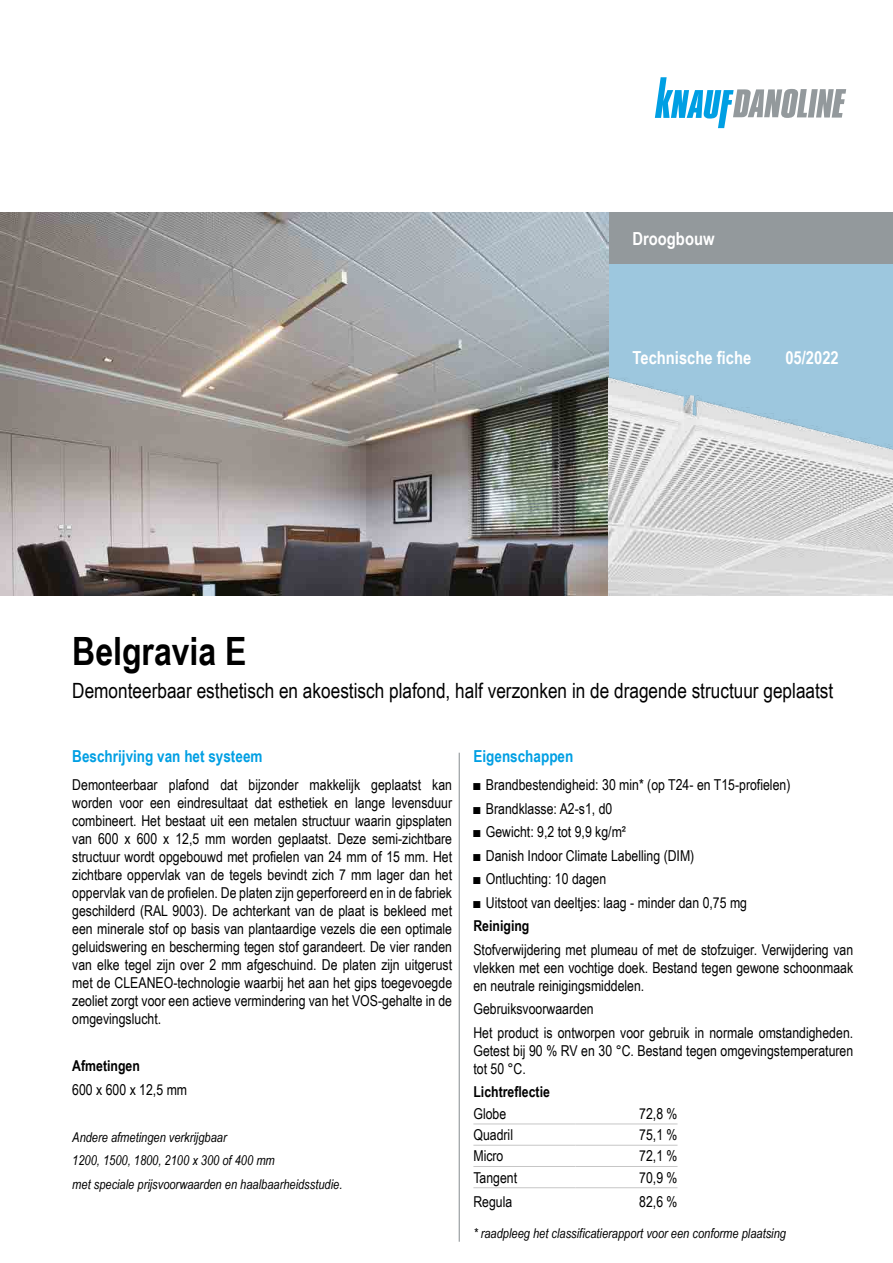
<style>
.page{position:relative;width:893px;height:1263px;background:#fff}
.page>*{position:absolute;margin:0;border:0;box-sizing:border-box;transform-origin:0 0}
.t1{font:700 39px "Arial Narrow";color:#000}
.t2{font:21px "Arial Narrow";color:#000}
.t3{font:700 18px "Arial Narrow";color:#fff}
.Ue3_Beschreibung_11{font:700 16.5px "Arial Narrow";color:#009fe3}
.Ue4_Beschreibung_10{font:15px/18px "Arial Narrow";color:#000;text-align:justify}
.Ue4_Beschreibung_10-2{font:700 15px "Arial Narrow";color:#000}
.Ue4_Beschreibung_10-3{font:italic 13.5px "Arial Narrow";color:#000}
</style>
<div class="page">
<div style="left:608px;top:213px;width:285px;height:382px;background:#9dc7de"></div>
<div style="left:608px;top:213px;width:285px;height:51px;background:#93999c"></div>
<svg style="left:655px;top:77px;width:191px;height:51px"></svg>
<img style="left:0;top:213px;width:608px;height:382px">
<img style="left:608px;top:378px;width:285px;height:217px">
<hr style="left:473px;top:1123px;width:102px;height:1px;background:#c6c6c6">
<hr style="left:575px;top:1123px;width:102px;height:1px;background:#c6c6c6">
<hr style="left:473px;top:1145px;width:102px;height:1px;background:#c6c6c6">
<hr style="left:575px;top:1145px;width:102px;height:1px;background:#c6c6c6">
<hr style="left:473px;top:1166px;width:102px;height:1px;background:#c6c6c6">
<hr style="left:575px;top:1166px;width:102px;height:1px;background:#c6c6c6">
<hr style="left:473px;top:1187px;width:102px;height:1px;background:#c6c6c6">
<hr style="left:575px;top:1187px;width:102px;height:1px;background:#c6c6c6">
<hr style="left:459px;top:753px;width:1px;height:489px;background:#93999c">
<p class="t3" style="left:632px;top:225px;width:83px">Droogbouw</p>
<p class="t3" style="left:632px;top:344px;width:120px">Technische fiche</p>
<p class="t3" style="left:785px;top:344px;width:55px">05/2022</p>
<p class="t1" style="left:72px;top:621px;width:176px">Belgravia E</p>
<p class="t2" style="left:72px;top:675px;width:763px">Demonteerbaar esthetisch en akoestisch plafond, half verzonken in de dragende structuur geplaatst</p>
<p class="Ue3_Beschreibung_11" style="left:72px;top:744px;width:192px">Beschrijving van het systeem</p>
<p class="Ue4_Beschreibung_10" style="left:72px;top:775px;width:381px">Demonteerbaar plafond dat bijzonder makkelijk geplaatst kan worden voor een eindresultaat dat esthetiek en lange levensduur combineert. Het bestaat uit een metalen structuur waarin gipsplaten van 600 x 600 x 12,5 mm worden geplaatst. Deze semi-zichtbare structuur wordt opgebouwd met profielen van 24 mm of 15 mm. Het zichtbare oppervlak van de tegels bevindt zich 7 mm lager dan het oppervlak van de profielen. De platen zijn geperforeerd en in de fabriek geschilderd (RAL 9003). De achterkant van de plaat is bekleed met een minerale stof op basis van plantaardige vezels die een optimale geluidswering en bescherming tegen stof garandeert. De vier randen van elke tegel zijn over 2 mm afgeschuind. De platen zijn uitgerust met de CLEANEO-technologie waarbij het aan het gips toegevoegde zeoliet zorgt voor een actieve vermindering van het VOS-gehalte in de omgevingslucht.</p>
<p class="Ue4_Beschreibung_10-2" style="left:72px;top:1054px;width:69px">Afmetingen</p>
<p class="Ue4_Beschreibung_10" style="left:72px;top:1080px;width:116px">600 x 600 x 12,5 mm</p>
<p class="Ue4_Beschreibung_10-3" style="left:72px;top:1128px;width:156px">Andere afmetingen verkrijgbaar</p>
<p class="Ue4_Beschreibung_10-3" style="left:72px;top:1151px;width:204px">1200, 1500, 1800, 2100 x 300 of 400 mm</p>
<p class="Ue4_Beschreibung_10-3" style="left:72px;top:1175px;width:272px">met speciale prijsvoorwaarden en haalbaarheidsstudie.</p>
<p class="Ue3_Beschreibung_11" style="left:473px;top:744px;width:102px">Eigenschappen</p>
<p class="Ue4_Beschreibung_10" style="left:473px;top:775px;width:319px">■ Brandbestendigheid: 30 min* (op T24- en T15-profielen)</p>
<p class="Ue4_Beschreibung_10" style="left:473px;top:799px;width:140px">■ Brandklasse: A2-s1, d0</p>
<p class="Ue4_Beschreibung_10" style="left:473px;top:822px;width:154px">■ Gewicht: 9,2 tot 9,9 kg/m²</p>
<p class="Ue4_Beschreibung_10" style="left:473px;top:846px;width:222px">■ Danish Indoor Climate Labelling (DIM)</p>
<p class="Ue4_Beschreibung_10" style="left:473px;top:869px;width:134px">■ Ontluchting: 10 dagen</p>
<p class="Ue4_Beschreibung_10" style="left:473px;top:893px;width:275px">■ Uitstoot van deeltjes: laag - minder dan 0,75 mg</p>
<p class="Ue4_Beschreibung_10-2" style="left:473px;top:915px;width:58px">Reiniging</p>
<p class="Ue4_Beschreibung_10" style="left:473px;top:940px;width:381px">Stofverwijdering met plumeau of met de stofzuiger. Verwijdering van vlekken met een vochtige doek. Bestand tegen gewone schoonmaak en neutrale reinigingsmiddelen.</p>
<p class="Ue4_Beschreibung_10" style="left:473px;top:999px;width:122px">Gebruiksvoorwaarden</p>
<p class="Ue4_Beschreibung_10" style="left:473px;top:1023px;width:381px">Het product is ontworpen voor gebruik in normale omstandigheden.<br>Getest bij 90 % RV en 30 °C. Bestand tegen omgevingstemperaturen tot 50 °C.</p>
<p class="Ue4_Beschreibung_10-2" style="left:473px;top:1081px;width:78px">Lichtreflectie</p>
<p class="Ue4_Beschreibung_10" style="left:473px;top:1104px;width:34px">Globe</p>
<p class="Ue4_Beschreibung_10" style="left:639px;top:1104px;width:40px">72,8 %</p>
<p class="Ue4_Beschreibung_10" style="left:473px;top:1125px;width:41px">Quadril</p>
<p class="Ue4_Beschreibung_10" style="left:639px;top:1125px;width:40px">75,1 %</p>
<p class="Ue4_Beschreibung_10" style="left:473px;top:1146px;width:32px">Micro</p>
<p class="Ue4_Beschreibung_10" style="left:639px;top:1146px;width:40px">72,1 %</p>
<p class="Ue4_Beschreibung_10" style="left:473px;top:1168px;width:45px">Tangent</p>
<p class="Ue4_Beschreibung_10" style="left:639px;top:1168px;width:40px">70,9 %</p>
<p class="Ue4_Beschreibung_10" style="left:473px;top:1192px;width:40px">Regula</p>
<p class="Ue4_Beschreibung_10" style="left:639px;top:1192px;width:40px">82,6 %</p>
<p class="Ue4_Beschreibung_10-3" style="left:473px;top:1224px;width:314px">* raadpleeg het classificatierapport voor een conforme plaatsing</p>
</div>
